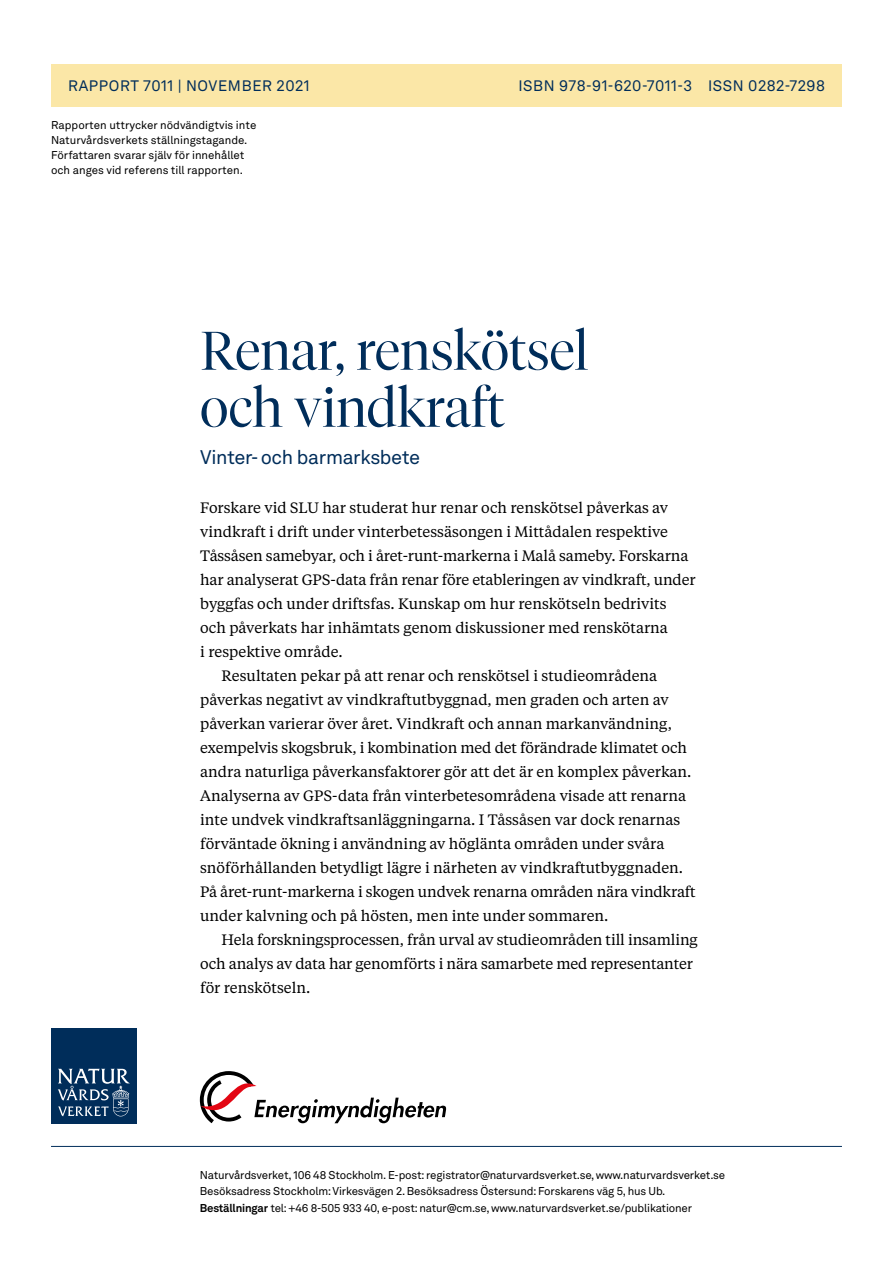
<style>
.page{position:relative;width:893px;height:1263px;background:#fff}
.page>*{position:absolute;margin:0;border:0;box-sizing:border-box;transform-origin:0 0}
.t1{font:300 54px/57px "Tiempos Fine";letter-spacing:-.005em;color:#002d5a}
.t2{font:19.5px "Akkurat LL";letter-spacing:-.02em;color:#002d5a}
.t3{font:15px "Tiempos Text";color:#000}
.t4{font:15px "Akkurat LL";letter-spacing:.03em;color:#002d5a}
.t5{font:11.25px/15px "Akkurat LL";letter-spacing:-.015em;color:#000}
.s1{font-weight:700}
</style>
<div class="page">
<div style="left:51px;top:1028px;width:85px;height:95px;background:#002d5a"></div>
<svg style="left:58px;top:1069px;width:72px;height:47px"></svg>
<hr style="left:51px;top:1146px;width:791px;height:1px;background:#002d5a">
<div style="left:51px;top:64px;width:791px;height:42px;background:#fbe7a7"></div>
<svg style="left:200px;top:1071px;width:246px;height:52px"></svg>
<p class="t4" style="left:68px;top:74px;width:243px">RAPPORT 7011 | NOVEMBER 2021</p>
<p class="t4" style="left:518px;top:74px;width:308px">ISBN 978-91-620-7011-3 ISSN 0282-7298</p>
<p class="t5" style="left:51px;top:117px;width:207px">Rapporten uttrycker nödvändigtvis inte Naturvårdsverkets ställningstagande.<br>Författaren svarar själv för innehållet och anges vid referens till rapporten.</p>
<h1 class="t1" style="left:200px;top:322px;width:390px">Renar, renskötsel och vindkraft</h1>
<h2 class="t2" style="left:200px;top:442px;width:222px">Vinter- och barmarksbete</h2>
<p class="t3" style="left:200px;top:498px;width:469px">Forskare vid SLU har studerat hur renar och renskötsel påverkas av</p>
<p class="t3" style="left:200px;top:522px;width:469px">vindkraft i drift under vinterbetessäsongen i Mittådalen respektive</p>
<p class="t3" style="left:200px;top:546px;width:490px">Tåssåsen samebyar, och i året-runt-markerna i Malå sameby. Forskarna</p>
<p class="t3" style="left:200px;top:570px;width:497px">har analyserat GPS-data från renar före etableringen av vindkraft, under</p>
<p class="t3" style="left:200px;top:594px;width:468px">byggfas och under driftsfas. Kunskap om hur renskötseln bedrivits</p>
<p class="t3" style="left:200px;top:618px;width:469px">och påverkats har inhämtats genom diskussioner med renskötarna</p>
<p class="t3" style="left:200px;top:642px;width:144px">i respektive område.</p>
<p class="t3" style="left:221px;top:666px;width:437px">Resultaten pekar på att renar och renskötsel i studieområdena</p>
<p class="t3" style="left:200px;top:690px;width:470px">påverkas negativt av vindkraftutbyggnad, men graden och arten av</p>
<p class="t3" style="left:200px;top:714px;width:473px">påverkan varierar över året. Vindkraft och annan markanvändning,</p>
<p class="t3" style="left:200px;top:738px;width:488px">exempelvis skogsbruk, i kombination med det förändrade klimatet och</p>
<p class="t3" style="left:200px;top:762px;width:493px">andra naturliga påverkansfaktorer gör att det är en komplex påverkan.</p>
<p class="t3" style="left:200px;top:786px;width:487px">Analyserna av GPS-data från vinterbetesområdena visade att renarna</p>
<p class="t3" style="left:200px;top:810px;width:482px">inte undvek vindkraftsanläggningarna. I Tåssåsen var dock renarnas</p>
<p class="t3" style="left:200px;top:834px;width:466px">förväntade ökning i användning av höglänta områden under svåra</p>
<p class="t3" style="left:200px;top:858px;width:484px">snöförhållanden betydligt lägre i närheten av vindkraftutbyggnaden.</p>
<p class="t3" style="left:200px;top:882px;width:497px">På året-runt-markerna i skogen undvek renarna områden nära vindkraft</p>
<p class="t3" style="left:200px;top:906px;width:410px">under kalvning och på hösten, men inte under sommaren.</p>
<p class="t3" style="left:221px;top:930px;width:478px">Hela forskningsprocessen, från urval av studieområden till insamling</p>
<p class="t3" style="left:200px;top:954px;width:494px">och analys av data har genomförts i nära samarbete med representanter</p>
<p class="t3" style="left:200px;top:978px;width:112px">för renskötseln.</p>
<p class="t5" style="left:200px;top:1166px;width:527px;line-height:16.5px">Naturvårdsverket, 106 48 Stockholm. E-post: registrator@naturvardsverket.se, www.naturvardsverket.se<br>Besöksadress Stockholm: Virkesvägen 2. Besöksadress Östersund: Forskarens väg 5, hus Ub.<br><span class="s1">Beställningar</span> tel: +46 8-505 933 40, e-post: natur@cm.se, www.naturvardsverket.se/publikationer</p>
</div>
